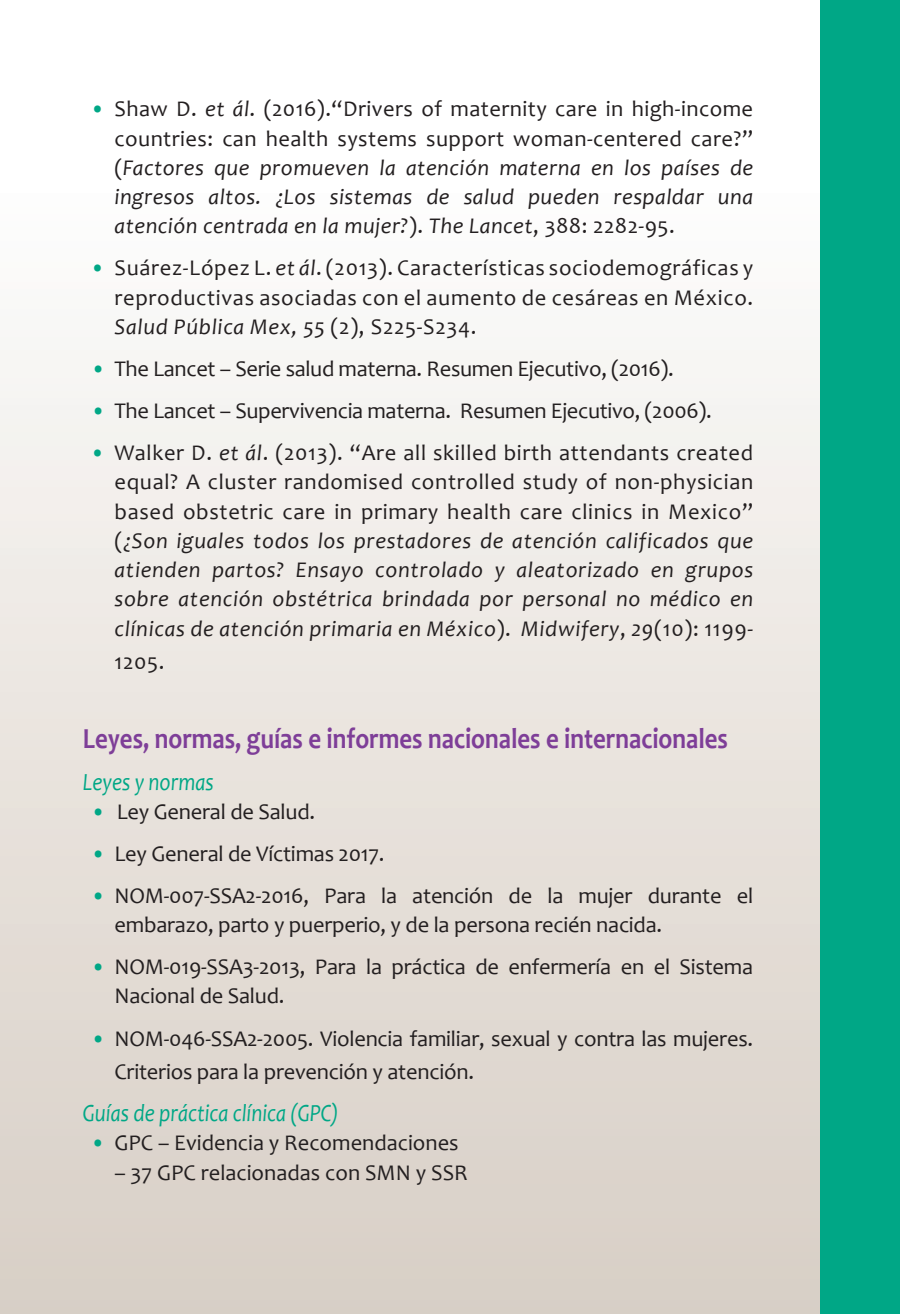
<style>
.page{position:relative;width:900px;height:1314px;background:#fff}
.page>*{position:absolute;margin:0;border:0;box-sizing:border-box;transform-origin:0 0}
.t1{font:700 29.25px "Candara";color:#7e3e98;scale:.85 1}
.t2{font:italic 24.75px "Candara";color:#00a786;scale:.85 1}
.t3{font:italic 22.5px/29.2px "Candara";letter-spacing:.02em;color:#231f20;text-align:justify}
.t4{font:22.5px/29.2px "Candara";letter-spacing:-.01em;color:#231f20}
.s1{font-style:normal;color:#00a786}
.s2{font-style:normal}
.s3{color:#00a786}
.s4{font-style:italic}
</style>
<div class="page">
<div style="left:0;top:0;width:880px;height:1314px;background:linear-gradient(to bottom,#fff,#d7cec4)"></div>
<div style="left:820px;top:0;width:60px;height:1314px;background:#00a786"></div>
<div style="left:880px;top:0;width:19px;height:1314px;background:#00a786"></div>
<p class="t3" style="left:114px;top:94px;width:640px;text-indent:-24px"><span class="s1">•</span> <span class="s2">Shaw D.</span> et ál<span class="s2">. (2016).“Drivers of maternity care in high-income countries: can health systems support woman-centered care?” (</span>Factores que promueven la atención materna en los países de ingresos altos. ¿Los sistemas de salud pueden respaldar una atención centrada en la mujer?<span class="s2">).</span> The Lancet<span class="s2">, 388: 2282-95.</span></p>
<p class="t4" style="left:114px;top:253px;width:640px;text-align:justify;text-indent:-24px"><span class="s3">•</span> Suárez-López L. <span class="s4">et ál</span>. (2013). Características sociodemográficas y reproductivas asociadas con el aumento de cesáreas en México.<br><span class="s4">Salud Pública Mex, 55</span> (2), S225-S234.</p>
<p class="t4" style="left:91px;top:354px;width:584px"><span class="s3">•</span> The Lancet – Serie salud materna. Resumen Ejecutivo, (2016).</p>
<p class="t4" style="left:91px;top:396px;width:622px"><span class="s3">•</span> The Lancet – Supervivencia materna. Resumen Ejecutivo, (2006).</p>
<p class="t3" style="left:114px;top:438px;width:640px;text-indent:-24px"><span class="s1">•</span> <span class="s2">Walker D.</span> et ál<span class="s2">. (2013). “Are all skilled birth attendants created equal? A cluster randomised controlled study of non-physician based obstetric care in primary health care clinics in Mexico” (</span>¿Son iguales todos los prestadores de atención calificados que atienden partos? Ensayo controlado y aleatorizado en grupos sobre atención obstétrica brindada por personal no médico en clínicas de atención primaria en México<span class="s2">).</span> Midwifery<span class="s2">,</span> 29<span class="s2">(10): 1199-</span></p>
<p class="t4" style="left:114px;top:647px;width:52px">1205.</p>
<h1 class="t1" style="left:83px;top:720px;width:760px">Leyes, normas, guías e informes nacionales e internacionales</h1>
<p class="t2" style="left:83px;top:766px;width:155px">Leyes y normas</p>
<p class="t4" style="left:91px;top:797px;width:226px"><span class="s3">•</span> Ley General de Salud.</p>
<p class="t4" style="left:91px;top:839px;width:295px"><span class="s3">•</span> Ley General de Víctimas 2017.</p>
<p class="t4" style="left:114px;top:881px;width:640px;text-indent:-24px"><span class="s3">•</span> NOM-007-SSA2-2016, Para la atención de la mujer durante el embarazo, parto y puerperio, y de la persona recién nacida.</p>
<p class="t4" style="left:114px;top:952px;width:640px;text-indent:-24px"><span class="s3">•</span> NOM-019-SSA3-2013, Para la práctica de enfermería en el Sistema<br>Nacional de Salud.</p>
<p class="t4" style="left:114px;top:1021px;width:640px;line-height:33.8px;text-indent:-24px"><span class="s3">•</span> NOM-046-SSA2-2005. Violencia familiar, sexual y contra las mujeres.<br>Criterios para la prevención y atención.</p>
<p class="t2" style="left:83px;top:1098px;width:302px">Guías de práctica clínica (GPC)</p>
<p class="t4" style="left:91px;top:1128px;width:369px"><span class="s3">•</span> GPC – Evidencia y Recomendaciones</p>
<p class="t4" style="left:114px;top:1157px;width:355px">– 37 GPC relacionadas con SMN y SSR</p>
</div>
